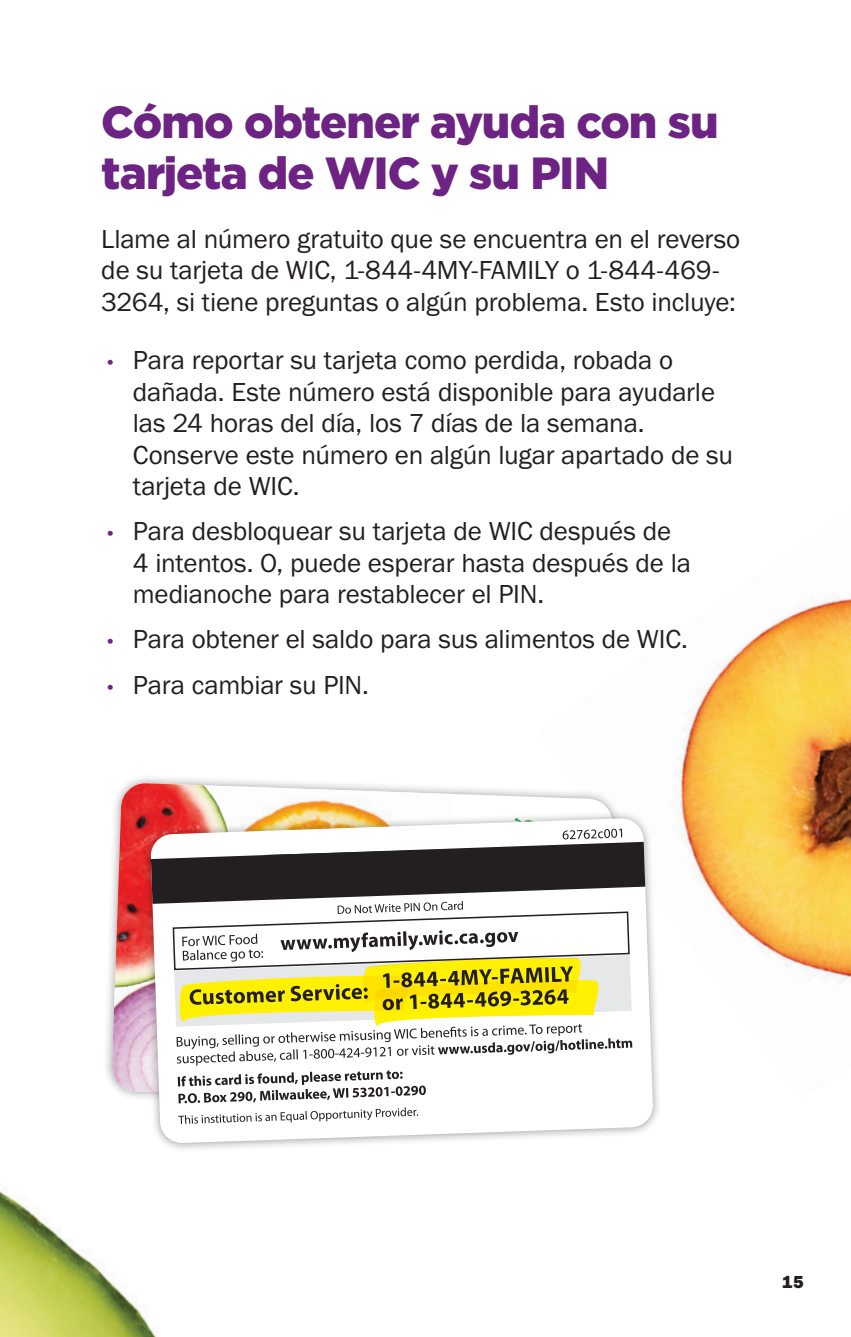
<style>
.page{position:relative;width:851px;height:1337px;background:#fff}
.page>*{position:absolute;margin:0;border:0;box-sizing:border-box;transform-origin:0 0}
.t1{font:900 45px/51.8px "Gotham";letter-spacing:-.02em;color:#6d2383}
.t2{font:27px/31.5px "Franklin Gothic URW Boo";letter-spacing:-.005em;color:#231f20}
.t3{font:18px "Franklin Gothic URW Hea";color:#231f20}
.s1{font-family:"Gotham";font-size:19.12px;color:#6d2383}
</style>
<div class="page">
<img style="left:675px;top:592px;width:175px;height:391px">
<img style="left:0;top:1187px;width:156px;height:149px">
<div style="left:102px;top:773px;width:520px;height:344px;background:#231f20;opacity:.45"></div>
<svg style="left:111px;top:783px;width:502px;height:324px"></svg>
<img style="left:233px;top:785px;width:219px;height:24px">
<img style="left:111px;top:963px;width:30px;height:133px">
<img style="left:115px;top:783px;width:118px;height:204px">
<div style="left:141px;top:809px;width:520px;height:342px;background:#231f20;opacity:.45"></div>
<svg style="left:150px;top:818px;width:503px;height:325px"></svg>
<svg style="left:151px;top:818px;width:494px;height:306px"></svg>
<h2 class="t1" style="left:101px;top:95px;width:618px">Cómo obtener ayuda con su tarjeta de WIC y su PIN</h2>
<p class="t2" style="left:101px;top:223px;width:640px">Llame al número gratuito que se encuentra en el reverso de su tarjeta de WIC, 1-844-4MY-FAMILY o 1-844-469-<br>3264, si tiene preguntas o algún problema. Esto incluye:</p>
<p class="t2" style="left:133px;top:344px;width:601px;text-indent:-27px"><span class="s1">•</span> Para reportar su tarjeta como perdida, robada o dañada. Este número está disponible para ayudarle las 24 horas del día, los 7 días de la semana.<br>Conserve este número en algún lugar apartado de su tarjeta de WIC.</p>
<p class="t2" style="left:133px;top:515px;width:559px;text-indent:-27px"><span class="s1">•</span> Para desbloquear su tarjeta de WIC después de<br>4 intentos. O, puede esperar hasta después de la medianoche para restablecer el PIN.</p>
<p class="t2" style="left:106px;top:623px;width:583px"><span class="s1">•</span> Para obtener el saldo para sus alimentos de WIC.</p>
<p class="t2" style="left:106px;top:668px;width:265px"><span class="s1">•</span> Para cambiar su PIN.</p>
<p class="t3" style="left:781px;top:1270px;width:23px">15</p>
</div>
